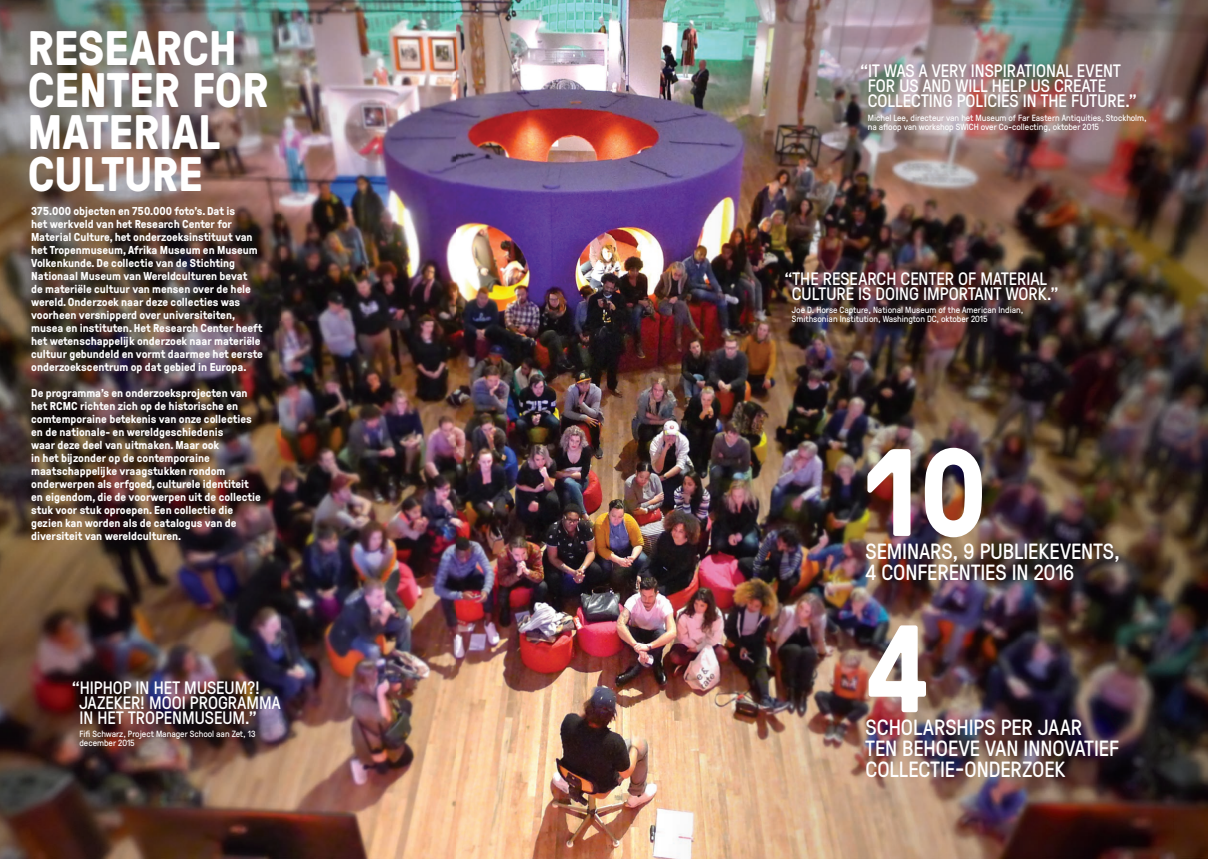
<style>
.page{position:relative;width:1208px;height:859px;background:#fff}
.page>*{position:absolute;margin:0;border:0;box-sizing:border-box;transform-origin:0 0}
.t1{font:700 124px "GT Pressura";color:#fff}
.t2{font:700 48.4px/42.3px "GT Pressura";letter-spacing:-.005em;color:#fff}
.t3{font:22px/21px "GT Pressura";color:#fff}
.t4{font:18px/15px "GT Pressura";color:#fff}
.t5{font:700 11.5px/13px "GT Pressura";color:#fff}
.t6{font:9px/9px "GT Pressura";color:#fff}
</style>
<div class="page">
<img style="left:0;top:0;width:612px;height:859px">
<img style="left:612px;top:0;width:596px;height:859px">
<h2 class="t2" style="left:28px;top:25px;width:243px">RESEARCH<br>CENTER FOR<br>MATERIAL<br>CULTURE</h2>
<p class="t5" style="left:31px;top:204px;width:233px">375.000 objecten en 750.000 foto’s. Dat is<br>het werkveld van het Research Center for Material Culture, het onderzoeksinstituut van het Tropenmuseum, Afrika Museum en Museum Volkenkunde. De collectie van de Stichting Nationaal Museum van Wereldculturen bevat<br>de materiële cultuur van mensen over de hele wereld. Onderzoek naar deze collecties was voorheen versnipperd over universiteiten, musea en instituten. Het Research Center heeft het wetenschappelĳk onderzoek naar materiële cultuur gebundeld en vormt daarmee het eerste onderzoekscentrum op dat gebied in Europa.</p>
<p class="t5" style="left:31px;top:386px;width:231px">De programma’s en onderzoeksprojecten van het RCMC richten zich op de historische en comtemporaine betekenis van onze collecties en de nationale- en wereldgeschiedenis<br>waar deze deel van uitmaken. Maar ook<br>in het bĳzonder op de contemporaine maatschappelĳke vraagstukken rondom onderwerpen als erfgoed, culturele identiteit en eigendom, die de voorwerpen uit de collectie stuk voor stuk oproepen. Een collectie die gezien kan worden als de catalogus van de diversiteit van wereldculturen.</p>
<h3 class="t4" style="left:79px;top:679px;width:203px;text-indent:-7px">“HIPHOP IN HET MUSEUM?!<br>JAZEKER! MOOI PROGRAMMA<br>IN HET TROPENMUSEUM.”</h3>
<p class="t6" style="left:79px;top:729px;width:177px">Fifi Schwarz, Project Manager School aan Zet, 13 december 2015</p>
<h3 class="t4" style="left:867px;top:62px;width:270px;text-indent:-7px">“IT WAS A VERY INSPIRATIONAL EVENT<br>FOR US AND WILL HELP US CREATE<br>COLLECTING POLICIES IN THE FUTURE.”</h3>
<p class="t6" style="left:867px;top:112px;width:280px">Michel Lee, directeur van het Museum of Far Eastern Antiquities, Stockholm, na afloop van workshop SWICH over Co-collecting, oktober 2015</p>
<h3 class="t4" style="left:792px;top:270px;width:268px;text-indent:-7px">“THE RESEARCH CENTER OF MATERIAL<br>CULTURE IS DOING IMPORTANT WORK.”</h3>
<p class="t6" style="left:792px;top:305px;width:233px">Joe D. Horse Capture, National Museum of the American Indian,<br>Smithsonian Institution, Washington DC, oktober 2015</p>
<h1 class="t1" style="left:865px;top:402px;width:124px">10</h1>
<h3 class="t3" style="left:865px;top:539px;width:256px">SEMINARS, 9 PUBLIEKEVENTS,<br>4 CONFERENTIES IN 2016</h3>
<h1 class="t1" style="left:865px;top:578px;width:66px">4</h1>
<h3 class="t3" style="left:865px;top:716px;width:255px">SCHOLARSHIPS PER JAAR<br>TEN BEHOEVE VAN INNOVATIEF<br>COLLECTIE-ONDERZOEK</h3>
</div>
